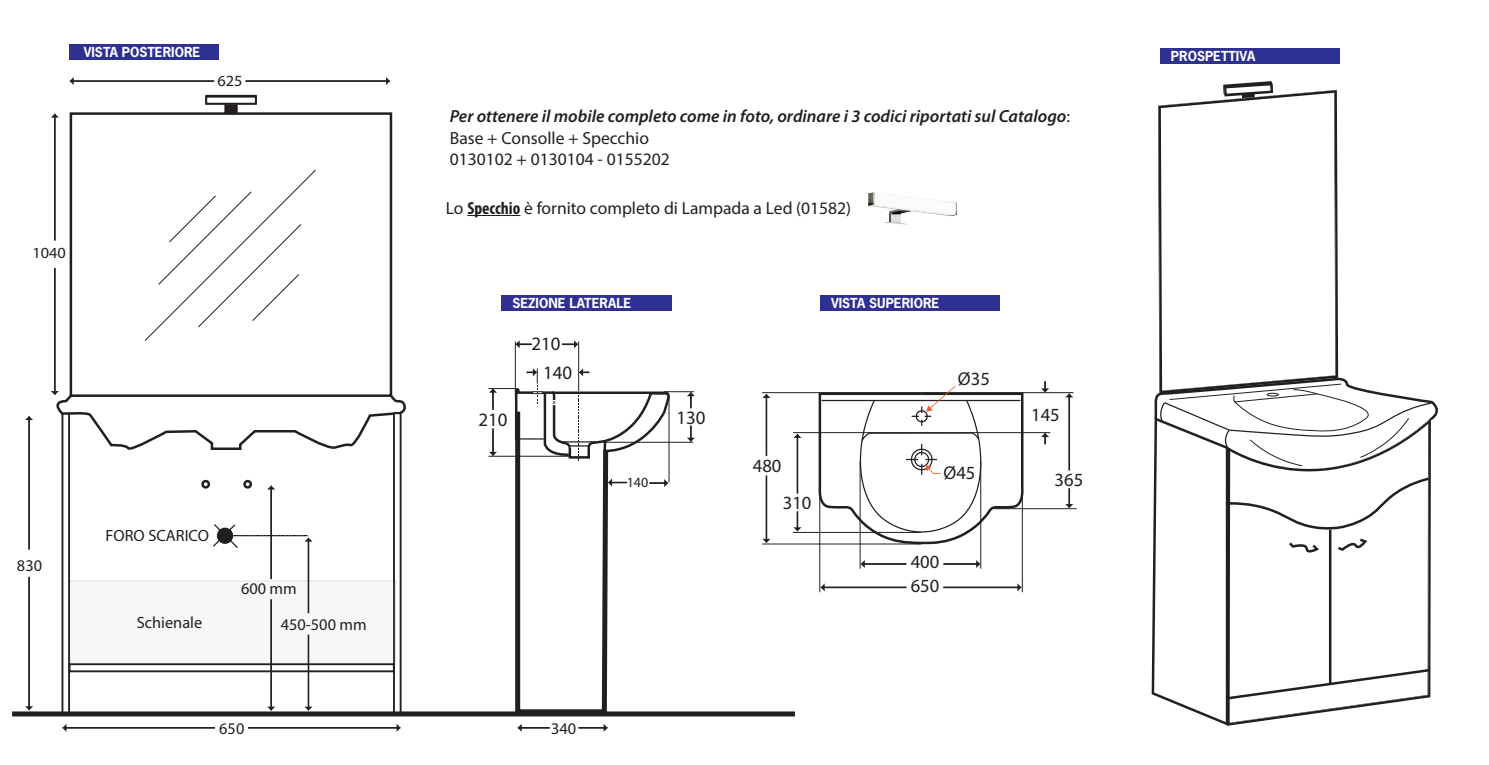
<style>
.page{position:relative;width:1489px;height:765px;background:#fff}
.page>*{position:absolute;margin:0;border:0;box-sizing:border-box;transform-origin:0 0}
.t1{font:19px/29.2px "Myriad Pro";color:#231f20}
.t2{font:18.75px "Myriad Pro";color:#231f20}
.t3{font:italic 600 17.5px/21px "Myriad Pro";color:#231f20}
.t4{font:17.5px "Myriad Pro";color:#231f20}
.t5{font:16.25px "Myriad Pro";color:#231f20}
.t6{font:15.5px "Myriad Pro";color:#231f20;scale:1.05 1}
.t7{font:14px "Myriad Pro";color:#231f20}
.t8{font:700 13px "News Gothic Std";color:#fff}
.s1{font-weight:400;font-style:normal}
.s2{font-weight:700;font-stretch:condensed}
</style>
<div class="page">
<div style="left:61px;top:413px;width:9px;height:301px;background:#fff;border:2px solid #231f20"></div>
<svg style="left:393px;top:455px;width:8px;height:256px"></svg>
<div style="left:69px;top:663px;width:326px;height:9px;background:#fff;border:2px solid #231f20"></div>
<div style="left:68px;top:580px;width:328px;height:84px;background:#f7f7f7;border:1px solid #231f20"></div>
<svg style="left:248px;top:724px;width:152px;height:7px"></svg>
<svg style="left:62px;top:724px;width:153px;height:7px"></svg>
<svg style="left:25px;top:416px;width:8px;height:133px"></svg>
<svg style="left:25px;top:577px;width:8px;height:133px"></svg>
<svg style="left:51px;top:114px;width:355px;height:341px"></svg>
<svg style="left:245px;top:77px;width:145px;height:8px"></svg>
<svg style="left:70px;top:77px;width:144px;height:8px"></svg>
<div style="left:12px;top:711px;width:783px;height:5px;background:#231f20"></div>
<div style="left:224px;top:104px;width:14px;height:10px;background:#231f20;border:2px solid #231f20"></div>
<div style="left:205px;top:95px;width:52px;height:10px;background:#231f20"></div>
<div style="left:205px;top:96px;width:52px;height:9px;background:#fff;border:2px solid #231f20"></div>
<div style="left:243px;top:480px;width:9px;height:8px;border:2px solid #231f20;border-radius:50%"></div>
<div style="left:201px;top:480px;width:9px;height:8px;border:2px solid #231f20;border-radius:50%"></div>
<svg style="left:212px;top:485px;width:100px;height:225px"></svg>
<svg style="left:578px;top:724px;width:29px;height:7px"></svg>
<svg style="left:517px;top:724px;width:32px;height:7px"></svg>
<svg style="left:762px;top:394px;width:8px;height:62px"></svg>
<svg style="left:762px;top:475px;width:8px;height:68px"></svg>
<svg style="left:793px;top:434px;width:8px;height:59px"></svg>
<svg style="left:793px;top:511px;width:8px;height:20px"></svg>
<svg style="left:820px;top:583px;width:86px;height:8px"></svg>
<svg style="left:943px;top:583px;width:78px;height:8px"></svg>
<svg style="left:860px;top:560px;width:46px;height:8px"></svg>
<svg style="left:943px;top:560px;width:37px;height:8px"></svg>
<svg style="left:1041px;top:381px;width:8px;height:11px"></svg>
<svg style="left:1041px;top:433px;width:8px;height:11px"></svg>
<svg style="left:1065px;top:393px;width:8px;height:77px"></svg>
<svg style="left:1065px;top:488px;width:8px;height:20px"></svg>
<hr style="left:859px;top:461px;width:1px;height:107px;background:#231f20">
<hr style="left:980px;top:461px;width:1px;height:107px;background:#231f20">
<hr style="left:793px;top:532px;width:128px;height:1px;background:#231f20">
<hr style="left:793px;top:432px;width:257px;height:1px;background:#231f20">
<hr style="left:762px;top:543px;width:159px;height:1px;background:#231f20">
<hr style="left:819px;top:461px;width:1px;height:131px;background:#231f20">
<hr style="left:1021px;top:461px;width:1px;height:131px;background:#231f20">
<hr style="left:762px;top:392px;width:311px;height:1px;background:#231f20">
<hr style="left:993px;top:508px;width:83px;height:1px;background:#231f20">
<svg style="left:817px;top:386px;width:207px;height:160px"></svg>
<hr style="left:515px;top:341px;width:1px;height:56px;background:#231f20">
<hr style="left:578px;top:341px;width:1px;height:50px;background:#231f20">
<hr style="left:605px;top:442px;width:88px;height:1px;background:#231f20">
<hr style="left:664px;top:391px;width:30px;height:1px;background:#231f20">
<svg style="left:562px;top:340px;width:16px;height:8px"></svg>
<svg style="left:515px;top:340px;width:16px;height:8px"></svg>
<svg style="left:687px;top:392px;width:8px;height:16px"></svg>
<svg style="left:687px;top:425px;width:8px;height:16px"></svg>
<svg style="left:488px;top:368px;width:183px;height:344px"></svg>
<svg style="left:1151px;top:81px;width:287px;height:645px"></svg>
<div style="left:69px;top:44px;width:150px;height:15px;background:#2e3092"></div>
<div style="left:501px;top:295px;width:171px;height:15px;background:#2e3092"></div>
<div style="left:820px;top:295px;width:180px;height:15px;background:#2e3092"></div>
<div style="left:1160px;top:49px;width:179px;height:15px;background:#2e3092"></div>
<hr style="left:467px;top:215px;width:53px;height:1px;background:#231f20">
<img style="left:868px;top:193px;width:88px;height:32px">
<p class="t8" style="left:84px;top:43px;width:118px">VISTA POSTERIORE</p>
<p class="t6" style="left:217px;top:72px;width:25px">625</p>
<p class="t6" style="left:32px;top:244px;width:33px">1040</p>
<p class="t5" style="left:17px;top:556px;width:27px">830</p>
<p class="t5" style="left:106px;top:525px;width:105px">FORO SCARICO</p>
<p class="t5" style="left:137px;top:613px;width:67px">Schienale</p>
<p class="t5" style="left:241px;top:578px;width:57px">600 mm</p>
<p class="t5" style="left:281px;top:615px;width:87px">450-500 mm</p>
<p class="t5" style="left:219px;top:718px;width:27px">650</p>
<p class="t3" style="left:450px;top:106px;width:621px">Per ottenere il mobile completo come in foto, ordinare i 3 codici riportati sul Catalogo<span class="s1">:<br>Base + Consolle + Specchio<br>0130102 + 0130104 - 0155202</span></p>
<p class="t4" style="left:446px;top:197px;width:407px">Lo <span class="s2">Specchio</span> è fornito completo di Lampada a Led (01582)</p>
<p class="t8" style="left:512px;top:294px;width:120px">SEZIONE LATERALE</p>
<p class="t8" style="left:831px;top:294px;width:110px">VISTA SUPERIORE</p>
<p class="t1" style="left:543px;top:328px;width:31px;text-indent:-12px">210<br>140</p>
<p class="t1" style="left:478px;top:405px;width:31px">210</p>
<p class="t1" style="left:676px;top:402px;width:31px">130</p>
<p class="t2" style="left:957px;top:367px;width:33px">Ø35</p>
<p class="t7" style="left:626px;top:473px;width:23px">140</p>
<p class="t2" style="left:752px;top:454px;width:30px">480</p>
<p class="t2" style="left:782px;top:491px;width:30px">310</p>
<p class="t2" style="left:943px;top:461px;width:33px">Ø45</p>
<p class="t2" style="left:910px;top:550px;width:30px">400</p>
<p class="t2" style="left:910px;top:574px;width:30px">650</p>
<p class="t2" style="left:1031px;top:403px;width:30px">145</p>
<p class="t2" style="left:1054px;top:468px;width:30px">365</p>
<p class="t5" style="left:551px;top:718px;width:27px">340</p>
<p class="t8" style="left:1170px;top:48px;width:86px">PROSPETTIVA</p>
</div>
